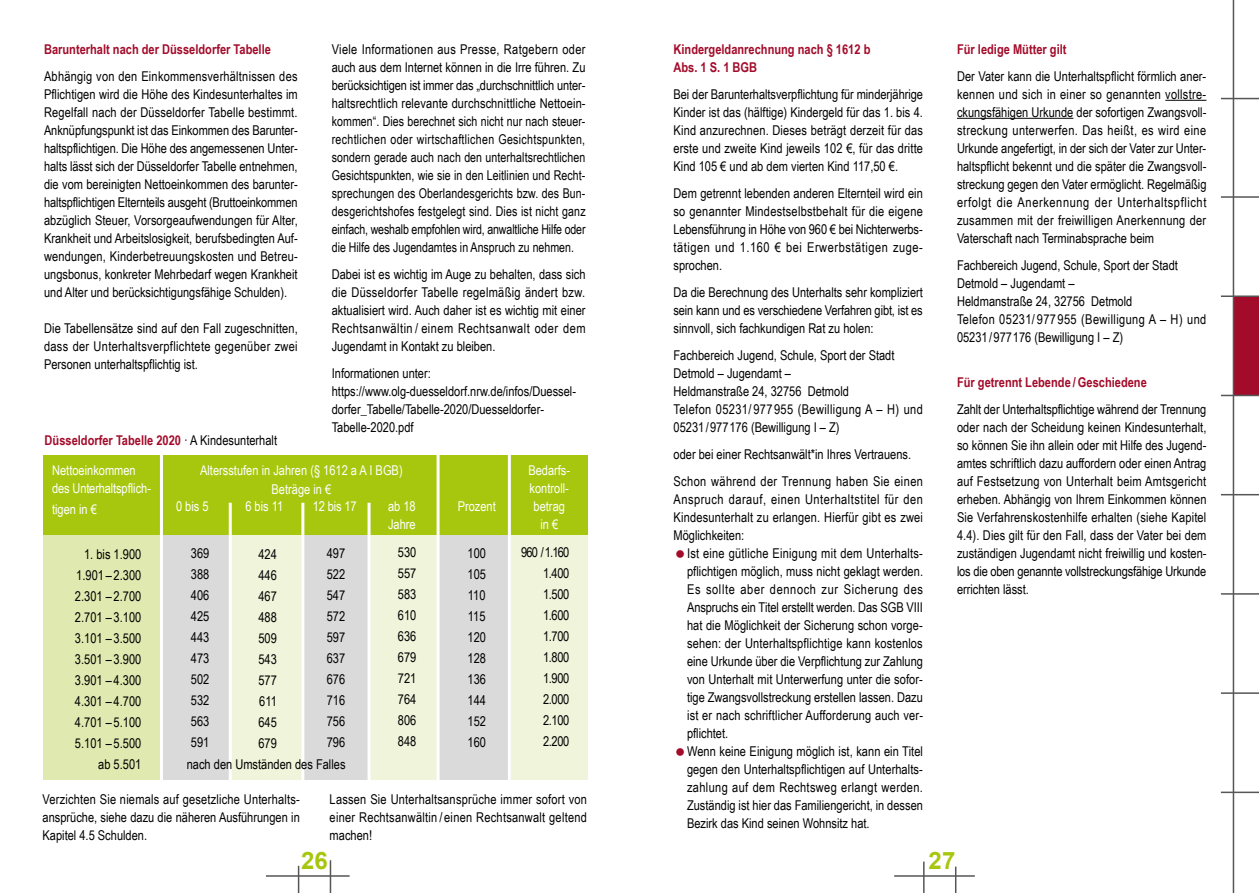
<style>
.page{position:relative;width:1259px;height:893px;background:#fff}
.page>*{position:absolute;margin:0;border:0;box-sizing:border-box;transform-origin:0 0}
.t1{font:700 24px "Arial";color:#a7c70e}
.t2{font:13.5px/18px "Arial Narrow";color:#000;text-align:justify}
.t3{font:700 13.5px/18px "Arial Narrow";color:#a30b2a}
.t4{font:13.5px/18px "Arial Narrow";color:#fff}
.s1{font-weight:400;color:#000}
</style>
<div class="page">
<div style="left:1234px;top:296px;width:25px;height:99px;background:#a30b2a"></div>
<hr style="left:1221px;top:196px;width:38px;height:2px;background:#565656">
<hr style="left:1221px;top:295px;width:38px;height:2px;background:#565656">
<hr style="left:1221px;top:395px;width:38px;height:1px;background:#565656">
<hr style="left:1221px;top:494px;width:38px;height:1px;background:#565656">
<hr style="left:1221px;top:593px;width:38px;height:2px;background:#565656">
<hr style="left:1221px;top:692px;width:38px;height:2px;background:#565656">
<hr style="left:1221px;top:792px;width:38px;height:1px;background:#565656">
<hr style="left:1165px;top:100px;width:41px;height:1px;background:#000">
<hr style="left:957px;top:118px;width:116px;height:1px;background:#000">
<hr style="left:923px;top:861px;width:1px;height:32px;background:#565656">
<svg style="left:955px;top:867px;width:1px;height:26px"></svg>
<hr style="left:894px;top:875px;width:81px;height:2px;background:#565656">
<hr style="left:1232px;top:0;width:2px;height:893px;background:#565656">
<svg style="left:298px;top:866px;width:1px;height:27px"></svg>
<hr style="left:330px;top:860px;width:1px;height:33px;background:#565656">
<hr style="left:266px;top:875px;width:84px;height:2px;background:#565656">
<div style="left:45px;top:522px;width:535px;height:257px;background:#dadada"></div>
<div style="left:44px;top:510px;width:117px;height:269px;background:#dfe9b0"></div>
<div style="left:232px;top:510px;width:72px;height:269px;background:#eff4da"></div>
<div style="left:370px;top:510px;width:68px;height:269px;background:#eff4da"></div>
<div style="left:511px;top:510px;width:76px;height:269px;background:#eff4da"></div>
<div style="left:43px;top:455px;width:544px;height:80px;background:#a7c70e"></div>
<hr style="left:160px;top:393px;width:3px;height:398px;background:#fff">
<hr style="left:229px;top:503px;width:3px;height:291px;background:#fff">
<hr style="left:301px;top:503px;width:3px;height:298px;background:#fff">
<hr style="left:367px;top:503px;width:3px;height:289px;background:#fff">
<hr style="left:436px;top:448px;width:3px;height:340px;background:#fff">
<hr style="left:508px;top:447px;width:3px;height:349px;background:#fff">
<hr style="left:1221px;top:98px;width:38px;height:1px;background:#565656">
<p class="t3" style="left:44px;top:39px;width:228px">Barunterhalt nach der Düsseldorfer Tabelle</p>
<p class="t2" style="left:44px;top:67px;width:255px">Abhängig von den Einkommensverhältnissen des Pflichtigen wird die Höhe des Kindesunterhaltes im Regelfall nach der Düsseldorfer Tabelle bestimmt.<br>Anknüpfungspunkt ist das Einkommen des Barunter&shy;haltspflichtigen. Die Höhe des angemessenen Unter&shy;halts lässt sich der Düsseldorfer Tabelle entnehmen, die vom bereinigten Nettoeinkommen des barunter&shy;haltspflichtigen Elternteils ausgeht (Bruttoeinkommen abzüglich Steuer, Vorsorgeaufwendungen für Alter, Krankheit und Arbeitslosigkeit, berufsbedingten Auf&shy;wendungen, Kinderbetreuungskosten und Betreu&shy;ungsbonus, konkreter Mehrbedarf wegen Krankheit und Alter und berücksichtigungsfähige Schulden).</p>
<p class="t2" style="left:44px;top:319px;width:255px">Die Tabellensätze sind auf den Fall zugeschnitten, dass der Unterhaltsverpflichtete gegenüber zwei Personen unterhaltspflichtig ist.</p>
<p class="t3" style="left:45px;top:431px;width:234px">Düsseldorfer Tabelle 2020 <span class="s1">· A Kindesunterhalt</span></p>
<p class="t2" style="left:332px;top:40px;width:255px">Viele Informationen aus Presse, Ratgebern oder auch aus dem Internet können in die Irre führen. Zu berücksichtigen ist immer das „durchschnittlich unter&shy;haltsrechtlich relevante durchschnittliche Nettoein&shy;kommen“. Dies berechnet sich nicht nur nach steuer&shy;rechtlichen oder wirtschaftlichen Gesichtspunkten, sondern gerade auch nach den unterhaltsrechtlichen Gesichtspunkten, wie sie in den Leitlinien und Recht&shy;sprechungen des Oberlandesgerichts bzw. des Bun&shy;desgerichtshofes festgelegt sind. Dies ist nicht ganz einfach, weshalb empfohlen wird, anwaltliche Hilfe oder die Hilfe des Jugendamtes in Anspruch zu nehmen.</p>
<p class="t2" style="left:332px;top:265px;width:255px">Dabei ist es wichtig im Auge zu behalten, dass sich die Düsseldorfer Tabelle regelmäßig ändert bzw. aktualisiert wird. Auch daher ist es wichtig mit einer Rechtsanwältin / einem Rechtsanwalt oder dem Jugendamt in Kontakt zu bleiben.</p>
<p class="t2" style="left:332px;top:364px;width:246px;text-align:left">Informationen unter: https://www.olg-duesseldorf.nrw.de/infos/Duessel&shy;dorfer_Tabelle/Tabelle-2020/Duesseldorfer-Tabelle-2020.pdf</p>
<p class="t4" style="left:200px;top:460px;width:204px;line-height:19.2px;text-align:center">Altersstufen in Jahren (§ 1612 a A I BGB)<br>Beträge in €</p>
<p class="t4" style="left:528px;top:461px;width:43px;text-align:center">Bedarfs&shy;kontroll&shy;betrag in €</p>
<p class="t4" style="left:52px;top:461px;width:101px">Nettoeinkommen des Unterhaltspflich-</p>
<p class="t4" style="left:52px;top:500px;width:46px">tigen in €</p>
<p class="t4" style="left:176px;top:497px;width:34px">0 bis 5</p>
<p class="t4" style="left:245px;top:497px;width:39px">6 bis 11</p>
<p class="t4" style="left:313px;top:497px;width:45px">12 bis 17</p>
<p class="t4" style="left:388px;top:497px;width:29px">ab 18<br>Jahre</p>
<p class="t4" style="left:458px;top:497px;width:40px">Prozent</p>
<p class="t2" style="left:467px;top:542px;width:20px;line-height:21px">100<br>105<br>110<br>115<br>120<br>128<br>136<br>144<br>152<br>160</p>
<p class="t2" style="left:191px;top:542px;width:20px;line-height:21px">369<br>388<br>406<br>425<br>443<br>473<br>502<br>532<br>563<br>591</p>
<p class="t2" style="left:258px;top:543px;width:20px;line-height:21px">424<br>446<br>467<br>488<br>509<br>543<br>577<br>611<br>645<br>679</p>
<p class="t2" style="left:327px;top:542px;width:20px;line-height:21px">497<br>522<br>547<br>572<br>597<br>637<br>676<br>716<br>756<br>796</p>
<p class="t2" style="left:398px;top:541px;width:20px;line-height:21px">530<br>557<br>583<br>610<br>636<br>679<br>721<br>764<br>806<br>848</p>
<p class="t2" style="left:543px;top:542px;width:28px;line-height:21px;text-indent:-22px">960 /1.160<br>1.400<br>1.500<br>1.600<br>1.700<br>1.800<br>1.900<br>2.000<br>2.100<br>2.200</p>
<p class="t2" style="left:75px;top:543px;width:68px;line-height:21px;text-align:right">1. bis 1.900<br>1.901 – 2.300<br>2.301 – 2.700<br>2.701 – 3.100<br>3.101 – 3.500<br>3.501 – 3.900<br>3.901 – 4.300<br>4.301 – 4.700<br>4.701 – 5.100<br>5.101 – 5.500 ab 5.501</p>
<p class="t2" style="left:187px;top:754px;width:160px">nach den Umständen des Falles</p>
<p class="t2" style="left:43px;top:789px;width:259px">Verzichten Sie niemals auf gesetzliche Unterhalts&shy;ansprüche, siehe dazu die näheren Ausführungen in Kapitel 4.5 Schulden.</p>
<p class="t2" style="left:330px;top:789px;width:259px">Lassen Sie Unterhaltsansprüche immer sofort von einer Rechtsanwältin / einen Rechtsanwalt geltend machen!</p>
<h1 class="t1" style="left:301px;top:844px;width:28px">26</h1>
<p class="t3" style="left:673px;top:39px;width:198px">Kindergeldanrechnung nach § 1612 b<br>Abs. 1 S. 1 BGB</p>
<p class="t2" style="left:673px;top:85px;width:251px">Bei der Barunterhaltsverpflichtung für minderjährige Kinder ist das (hälftige) Kindergeld für das 1. bis 4.<br>Kind anzurechnen. Dieses beträgt derzeit für das erste und zweite Kind jeweils 102 €, für das dritte Kind 105 € und ab dem vierten Kind 117,50 €.</p>
<p class="t2" style="left:673px;top:184px;width:251px">Dem getrennt lebenden anderen Elternteil wird ein so genannter Mindestselbstbehalt für die eigene Lebensführung in Höhe von 960 € bei Nichterwerbs&shy;tätigen und 1.160 € bei Erwerbstätigen zuge&shy;sprochen.</p>
<p class="t2" style="left:673px;top:283px;width:251px">Da die Berechnung des Unterhalts sehr kompliziert sein kann und es verschiedene Verfahren gibt, ist es sinnvoll, sich fachkundigen Rat zu holen:</p>
<p class="t2" style="left:673px;top:346px;width:251px;text-align:left">Fachbereich Jugend, Schule, Sport der Stadt Detmold – Jugendamt –<br>Heldmanstraße 24, 32756 Detmold<br>Telefon 05231/ 977 955 (Bewilligung A – H) und 05231/977 176 (Bewilligung I – Z)</p>
<p class="t2" style="left:673px;top:440px;width:251px;line-height:27px">oder bei einer Rechtsanwält*in Ihres Vertrauens.<br>Schon während der Trennung haben Sie einen</p>
<p class="t2" style="left:673px;top:490px;width:251px">Anspruch darauf, einen Unterhaltstitel für den Kindesunterhalt zu erlangen. Hierfür gibt es zwei Möglichkeiten:</p>
<p class="t2" style="left:687px;top:544px;width:237px;text-align:left">Ist eine gütliche Einigung mit dem Unterhalts&shy;pflichtigen möglich, muss nicht geklagt werden.<br>Es sollte aber dennoch zur Sicherung des Anspruchs ein Titel erstellt werden. Das SGB VIII hat die Möglichkeit der Sicherung schon vorge&shy;sehen: der Unterhaltspflichtige kann kostenlos eine Urkunde über die Verpflichtung zur Zahlung von Unterhalt mit Unterwerfung unter die sofor&shy;tige Zwangsvollstreckung erstellen lassen. Dazu ist er nach schriftlicher Aufforderung auch ver&shy;pflichtet.<br>Wenn keine Einigung möglich ist, kann ein Titel gegen den Unterhaltspflichtigen auf Unterhalts&shy;zahlung auf dem Rechtsweg erlangt werden.<br>Zuständig ist hier das Familiengericht, in dessen Bezirk das Kind seinen Wohnsitz hat.</p>
<p class="t3" style="left:957px;top:39px;width:111px">Für ledige Mütter gilt</p>
<p class="t2" style="left:957px;top:67px;width:251px">Der Vater kann die Unterhaltspflicht förmlich aner&shy;kennen und sich in einer so genannten vollstre&shy;ckungsfähigen Urkunde der sofortigen Zwangsvoll&shy;streckung unterwerfen. Das heißt, es wird eine Urkunde angefertigt, in der sich der Vater zur Unter&shy;haltspflicht bekennt und die später die Zwangsvoll&shy;streckung gegen den Vater ermöglicht. Regelmäßig erfolgt die Anerkennung der Unterhaltspflicht zusammen mit der freiwilligen Anerkennung der Vaterschaft nach Terminabsprache beim</p>
<p class="t2" style="left:957px;top:256px;width:251px;text-align:left">Fachbereich Jugend, Schule, Sport der Stadt Detmold – Jugendamt –<br>Heldmanstraße 24, 32756 Detmold<br>Telefon 05231/ 977 955 (Bewilligung A – H) und 05231/977 176 (Bewilligung I – Z)</p>
<p class="t3" style="left:957px;top:372px;width:191px">Für getrennt Lebende /Geschiedene</p>
<p class="t2" style="left:957px;top:400px;width:251px">Zahlt der Unterhaltspflichtige während der Trennung oder nach der Scheidung keinen Kindesunterhalt, so können Sie ihn allein oder mit Hilfe des Jugend&shy;amtes schriftlich dazu auffordern oder einen Antrag auf Festsetzung von Unterhalt beim Amtsgericht erheben. Abhängig von Ihrem Einkommen können Sie Verfahrenskostenhilfe erhalten (siehe Kapitel 4.4). Dies gilt für den Fall, dass der Vater bei dem zuständigen Jugendamt nicht freiwillig und kosten&shy;los die oben genannte vollstreckungsfähige Urkunde errichten lässt.</p>
<h1 class="t1" style="left:928px;top:844px;width:28px">27</h1>
</div>
